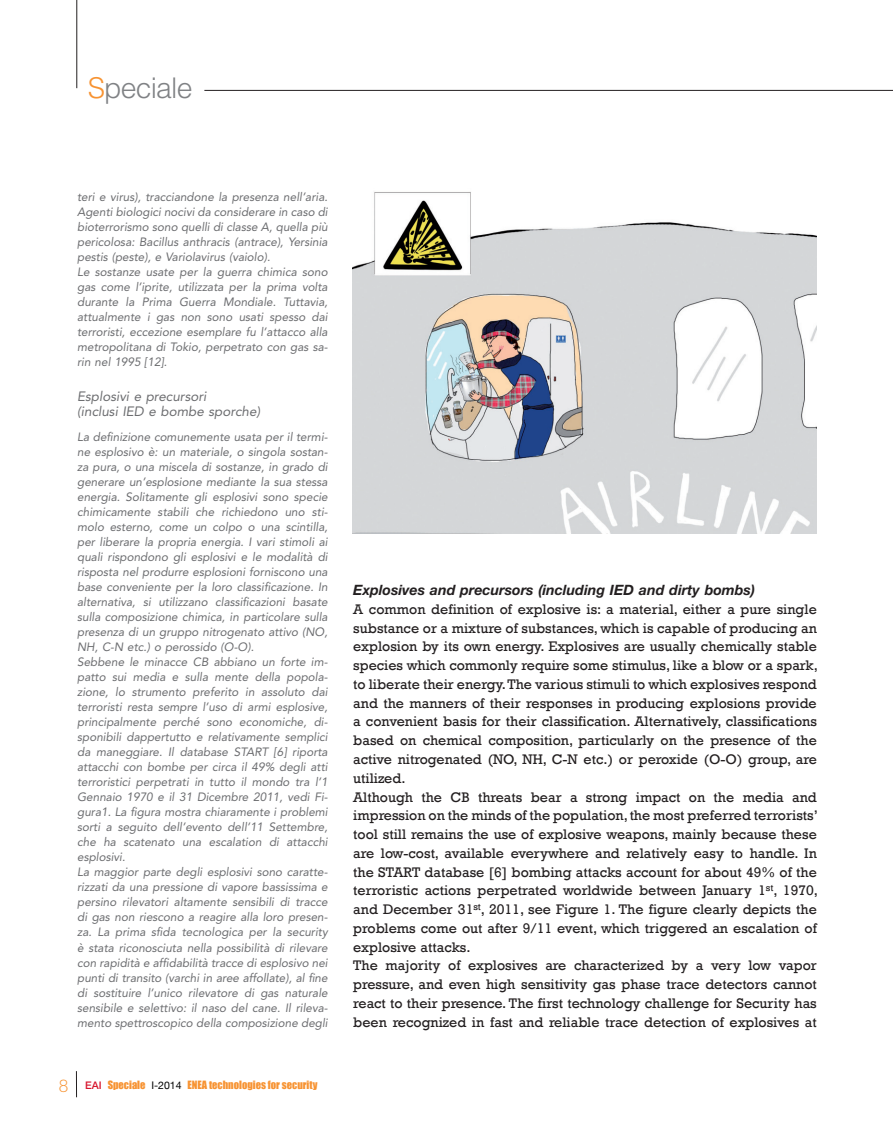
<style>
.page{position:relative;width:893px;height:1127px;background:#fff}
.page>*{position:absolute;margin:0;border:0;box-sizing:border-box;transform-origin:0 0}
.t1{font:300 28.5px "Helvetica";letter-spacing:-.03em;color:#808285}
.t2{font:14.25px/18.8px "Rockwell";color:#231f20}
.t3{font:italic 700 14.25px "Helvetica Neue";color:#231f20}
.t4{font:italic 13.5px/15px "Avenir";color:#6c6d70}
.t5{font:italic 12px/15px "Avenir";color:#6c6d70}
.t6{font:10.5px "Impact";color:#f79332}
.s1{color:#f79332}
.s2{font-family:"Rockwell";font-weight:300;font-size:18px}
.s3{font-family:"Helvetica Neue";font-weight:500;color:#d7162e}
.s4{font-family:"Helvetica Neue";color:#000}
</style>
<div class="page">
<hr style="left:76px;top:0;width:1px;height:88px;background:#231f20">
<hr style="left:204px;top:90px;width:689px;height:1px;background:#231f20">
<svg style="left:76px;top:1071px;width:1px;height:25px"></svg>
<img style="left:353px;top:192px;width:464px;height:341px">
<h1 class="t1" style="left:88px;top:77px;width:106px"><span class="s1">S</span>peciale</h1>
<p class="t5" style="left:77px;top:190px;width:252px">teri e virus), tracciandone la presenza nell’aria.<br>Agenti biologici nocivi da considerare in caso di bioterrorismo sono quelli di classe A, quella più pericolosa: Bacillus anthracis (antrace), Yersinia pestis (peste), e Variolavirus (vaiolo).<br>Le sostanze usate per la guerra chimica sono gas come l’iprite, utilizzata per la prima volta durante la Prima Guerra Mondiale. Tuttavia, attualmente i gas non sono usati spesso dai terroristi, eccezione esemplare fu l’attacco alla metropolitana di Tokio, perpetrato con gas sa&shy;rin nel 1995 [12].</p>
<p class="t4" style="left:77px;top:389px;width:185px">Esplosivi e precursori<br>(inclusi IED e bombe sporche)</p>
<p class="t5" style="left:77px;top:430px;width:252px">La definizione comunemente usata per il termi&shy;ne esplosivo è: un materiale, o singola sostan&shy;za pura, o una miscela di sostanze, in grado di generare un’esplosione mediante la sua stessa energia. Solitamente gli esplosivi sono specie chimicamente stabili che richiedono uno sti&shy;molo esterno, come un colpo o una scintilla, per liberare la propria energia. I vari stimoli ai quali rispondono gli esplosivi e le modalità di risposta nel produrre esplosioni forniscono una base conveniente per la loro classificazione. In alternativa, si utilizzano classificazioni basate sulla composizione chimica, in particolare sulla presenza di un gruppo nitrogenato attivo (NO, NH, C-N etc.) o perossido (O-O).<br>Sebbene le minacce CB abbiano un forte im&shy;patto sui media e sulla mente della popola&shy;zione, lo strumento preferito in assoluto dai terroristi resta sempre l’uso di armi esplosive, principalmente perché sono economiche, di&shy;sponibili dappertutto e relativamente semplici da maneggiare. Il database START [6] riporta attacchi con bombe per circa il 49% degli atti terroristici perpetrati in tutto il mondo tra l’1<br>Gennaio 1970 e il 31 Dicembre 2011, vedi Fi&shy;gura1. La figura mostra chiaramente i problemi sorti a seguito dell’evento dell’11 Settembre, che ha scatenato una escalation di attacchi esplosivi.<br>La maggior parte degli esplosivi sono caratte&shy;rizzati da una pressione di vapore bassissima e persino rilevatori altamente sensibili di tracce di gas non riescono a reagire alla loro presen&shy;za. La prima sfida tecnologica per la security è stata riconosciuta nella possibilità di rilevare con rapidità e affidabilità tracce di esplosivo nei punti di transito (varchi in aree affollate), al fine di sostituire l’unico rilevatore di gas naturale sensibile e selettivo: il naso del cane. Il rileva&shy;mento spettroscopico della composizione degli</p>
<p class="t6" style="left:59px;top:1078px;width:260px"><span class="s2">8</span> <span class="s3">EAI</span> Speciale <span class="s4">I-2014</span> ENEA technologies for security</p>
<p class="t3" style="left:353px;top:584px;width:403px">Explosives and precursors (including IED and dirty bombs)</p>
<p class="t2" style="left:353px;top:599px;width:466px">A common definition of explosive is: a material, either a pure single substance or a mixture of substances, which is capable of producing an explosion by its own energy. Explosives are usually chemically stable species which commonly require some stimulus, like a blow or a spark, to liberate their energy. The various stimuli to which explosives respond and the manners of their responses in producing explosions provide a convenient basis for their classification. Alternatively, classifications based on chemical composition, particularly on the presence of the active nitrogenated (NO, NH, C-N etc.) or peroxide (O-O) group, are utilized.<br>Although the CB threats bear a strong impact on the media and impression on the minds of the population, the most preferred terrorists’ tool still remains the use of explosive weapons, mainly because these are low-cost, available everywhere and relatively easy to handle. In the START database [6] bombing attacks account for about 49% of the terroristic actions perpetrated worldwide between January 1<sup>st</sup>, 1970, and December 31<sup>st</sup>, 2011, see Figure 1. The figure clearly depicts the problems come out after 9/11 event, which triggered an escalation of explosive attacks.<br>The majority of explosives are characterized by a very low vapor pressure, and even high sensitivity gas phase trace detectors cannot react to their presence. The first technology challenge for Security has been recognized in fast and reliable trace detection of explosives at</p>
</div>
